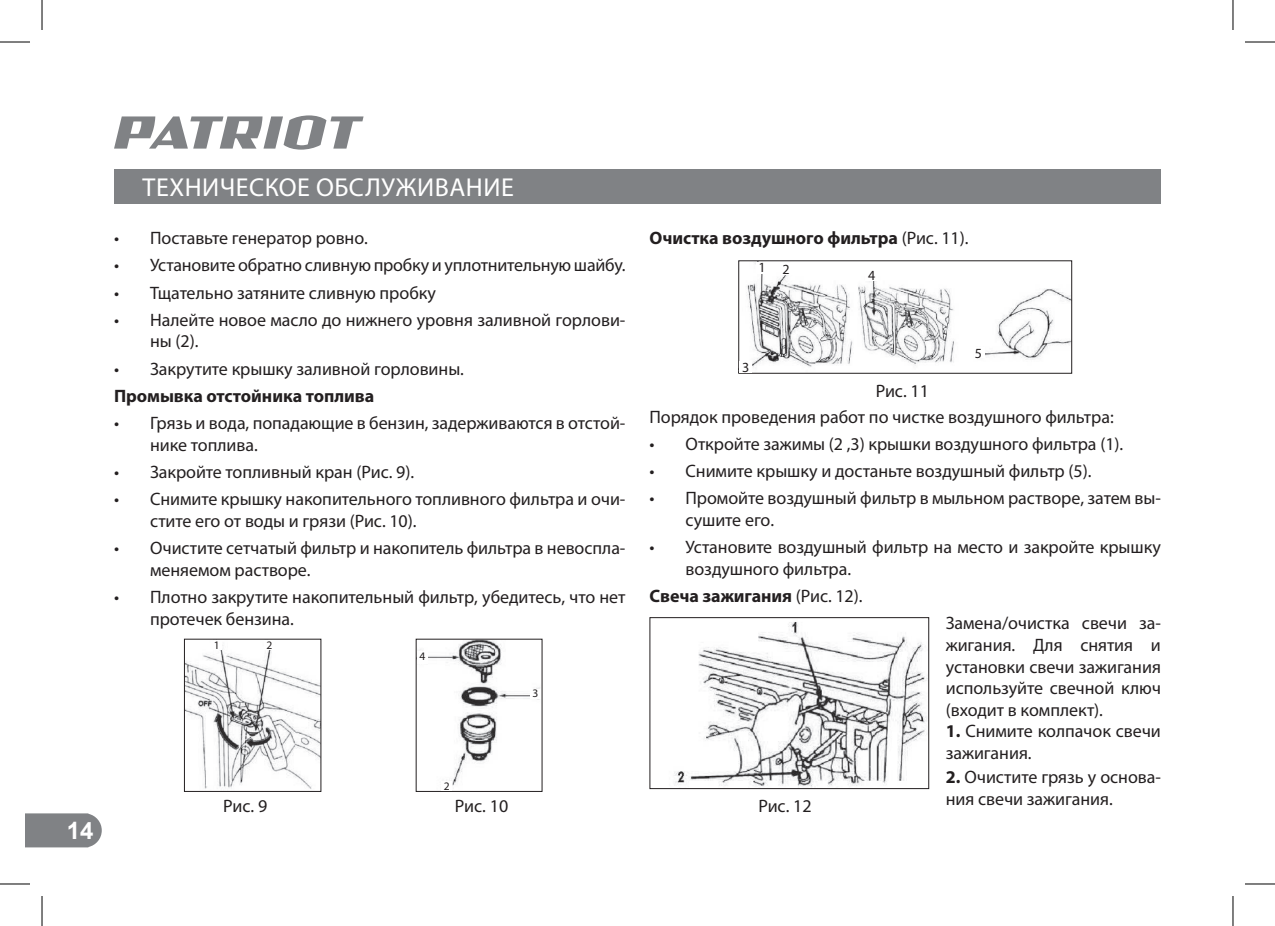
<style>
.page{position:relative;width:1275px;height:926px;background:#fff}
.page>*{position:absolute;margin:0;border:0;box-sizing:border-box;transform-origin:0 0}
.t1{font:26px "Myriad Pro";letter-spacing:.02em;color:#fff}
.t2{font:700 24px "Arial";color:#fff}
.t3{font:18px/21.6px "Myriad Pro";letter-spacing:-.005em;color:#231f20}
.t4{font:700 18px "Myriad Pro";letter-spacing:-.005em;color:#231f20}
.t5{font:14px "Myriad Pro";color:#231f20}
.t6{font:11.6px "Myriad Pro";color:#231f20}
.s1{font-weight:400}
.s2{font-weight:700}
</style>
<div class="page">
<svg style="left:25px;top:813px;width:77px;height:34px"></svg>
<svg style="left:114px;top:115px;width:249px;height:35px"></svg>
<div style="left:114px;top:169px;width:1047px;height:34px;background:#808285"></div>
<img style="left:747px;top:263px;width:323px;height:104px">
<div style="left:738px;top:260px;width:334px;height:114px;border:1px solid #231f20"></div>
<div style="left:974px;top:347px;width:11px;height:11px;background:#fff"></div>
<div style="left:865px;top:269px;width:13px;height:12px;background:#fff"></div>
<div style="left:779px;top:263px;width:13px;height:12px;background:#fff"></div>
<div style="left:756px;top:262px;width:12px;height:12px;background:#fff"></div>
<div style="left:739px;top:361px;width:13px;height:12px;background:#fff"></div>
<img style="left:186px;top:645px;width:133px;height:144px">
<div style="left:184px;top:639px;width:137px;height:153px;border:1px solid #231f20"></div>
<div style="left:264px;top:640px;width:11px;height:10px;background:#fff"></div>
<div style="left:212px;top:640px;width:10px;height:9px;background:#fff"></div>
<img style="left:419px;top:641px;width:121px;height:145px">
<div style="left:417px;top:651px;width:11px;height:13px;background:#fff"></div>
<div style="left:441px;top:781px;width:11px;height:10px;background:#fff"></div>
<div style="left:530px;top:689px;width:10px;height:9px;background:#fff"></div>
<img style="left:674px;top:622px;width:253px;height:165px">
<div style="left:649px;top:617px;width:280px;height:172px;border:1px solid #231f20"></div>
<hr style="left:0;top:42px;width:30px;height:1px;background:#000">
<hr style="left:1245px;top:42px;width:30px;height:1px;background:#000">
<hr style="left:0;top:884px;width:30px;height:1px;background:#000">
<hr style="left:1245px;top:884px;width:30px;height:1px;background:#000">
<hr style="left:42px;top:0;width:1px;height:30px;background:#000">
<hr style="left:42px;top:896px;width:1px;height:30px;background:#000">
<hr style="left:1232px;top:0;width:1px;height:30px;background:#000">
<hr style="left:1232px;top:896px;width:1px;height:30px;background:#000">
<h1 class="t1" style="left:143px;top:171px;width:373px">техническое обслуживание</h1>
<p class="t3" style="left:114px;top:227px;width:255px">• Поставьте генератор ровно.</p>
<p class="t3" style="left:114px;top:254px;width:513px">• Установите обратно сливную пробку и уплотнительную шайбу.</p>
<p class="t3" style="left:114px;top:281px;width:323px">• Тщательно затяните сливную пробку</p>
<p class="t3" style="left:150px;top:309px;width:477px;text-indent:-36px">• Налейте новое масло до нижнего уровня заливной горлови&shy;ны (2).</p>
<p class="t3" style="left:114px;top:358px;width:351px">• Закрутите крышку заливной горловины.</p>
<p class="t4" style="left:114px;top:384px;width:262px">Промывка отстойника топлива</p>
<p class="t3" style="left:150px;top:412px;width:477px;text-indent:-36px">• Грязь и вода, попадающие в бензин, задерживаются в отстой&shy;нике топлива.</p>
<p class="t3" style="left:114px;top:461px;width:302px">• Закройте топливный кран (Рис. 9).</p>
<p class="t3" style="left:150px;top:488px;width:477px;text-indent:-36px">• Снимите крышку накопительного топливного фильтра и очи&shy;стите его от воды и грязи (Рис. 10).</p>
<p class="t3" style="left:150px;top:537px;width:477px;text-indent:-36px">• Очистите сетчатый фильтр и накопитель фильтра в невоспла&shy;меняемом растворе.</p>
<p class="t3" style="left:150px;top:586px;width:477px;text-indent:-36px">• Плотно закрутите накопительный фильтр, убедитесь, что нет протечек бензина.</p>
<p class="t6" style="left:214px;top:637px;width:7px">1</p>
<p class="t6" style="left:267px;top:638px;width:7px">2</p>
<p class="t6" style="left:419px;top:649px;width:7px">4</p>
<p class="t6" style="left:532px;top:686px;width:7px">3</p>
<h2 class="t2" style="left:67px;top:815px;width:28px">14</h2>
<p class="t6" style="left:444px;top:779px;width:7px">2</p>
<p class="t3" style="left:223px;top:795px;width:46px">Рис. 9</p>
<p class="t3" style="left:455px;top:795px;width:55px">Рис. 10</p>
<p class="t4" style="left:649px;top:226px;width:320px">Очистка воздушного фильтра <span class="s1">(Рис. 11).</span></p>
<p class="t5" style="left:758px;top:260px;width:32px">1 2</p>
<p class="t5" style="left:742px;top:358px;width:9px">3</p>
<p class="t5" style="left:868px;top:266px;width:9px">4</p>
<p class="t3" style="left:875px;top:379px;width:55px">Рис. 11</p>
<p class="t5" style="left:974px;top:344px;width:9px">5</p>
<p class="t3" style="left:649px;top:405px;width:466px">Порядок проведения работ по чистке воздушного фильтра:</p>
<p class="t3" style="left:649px;top:433px;width:475px">• Откройте зажимы (2 ,3) крышки воздушного фильтра (1).</p>
<p class="t3" style="left:649px;top:460px;width:443px">• Снимите крышку и достаньте воздушный фильтр (5).</p>
<p class="t3" style="left:685px;top:487px;width:477px;text-indent:-36px">• Промойте воздушный фильтр в мыльном растворе, затем вы&shy;сушите его.</p>
<p class="t3" style="left:685px;top:536px;width:477px;text-indent:-36px">• Установите воздушный фильтр на место и закройте крышку воздушного фильтра.</p>
<p class="t4" style="left:649px;top:584px;width:215px">Свеча зажигания <span class="s1">(Рис. 12).</span></p>
<p class="t3" style="left:945px;top:612px;width:217px;text-align:justify">Замена/очистка свечи за&shy;жигания. Для снятия и установки свечи зажигания используйте свечной ключ (входит в комплект).</p>
<p class="t3" style="left:945px;top:720px;width:217px"><span class="s2">1.</span> Снимите колпачок свечи зажигания.</p>
<p class="t3" style="left:945px;top:766px;width:217px"><span class="s2">2.</span> Очистите грязь у основа&shy;ния свечи зажигания.</p>
<p class="t3" style="left:758px;top:795px;width:55px">Рис. 12</p>
</div>
